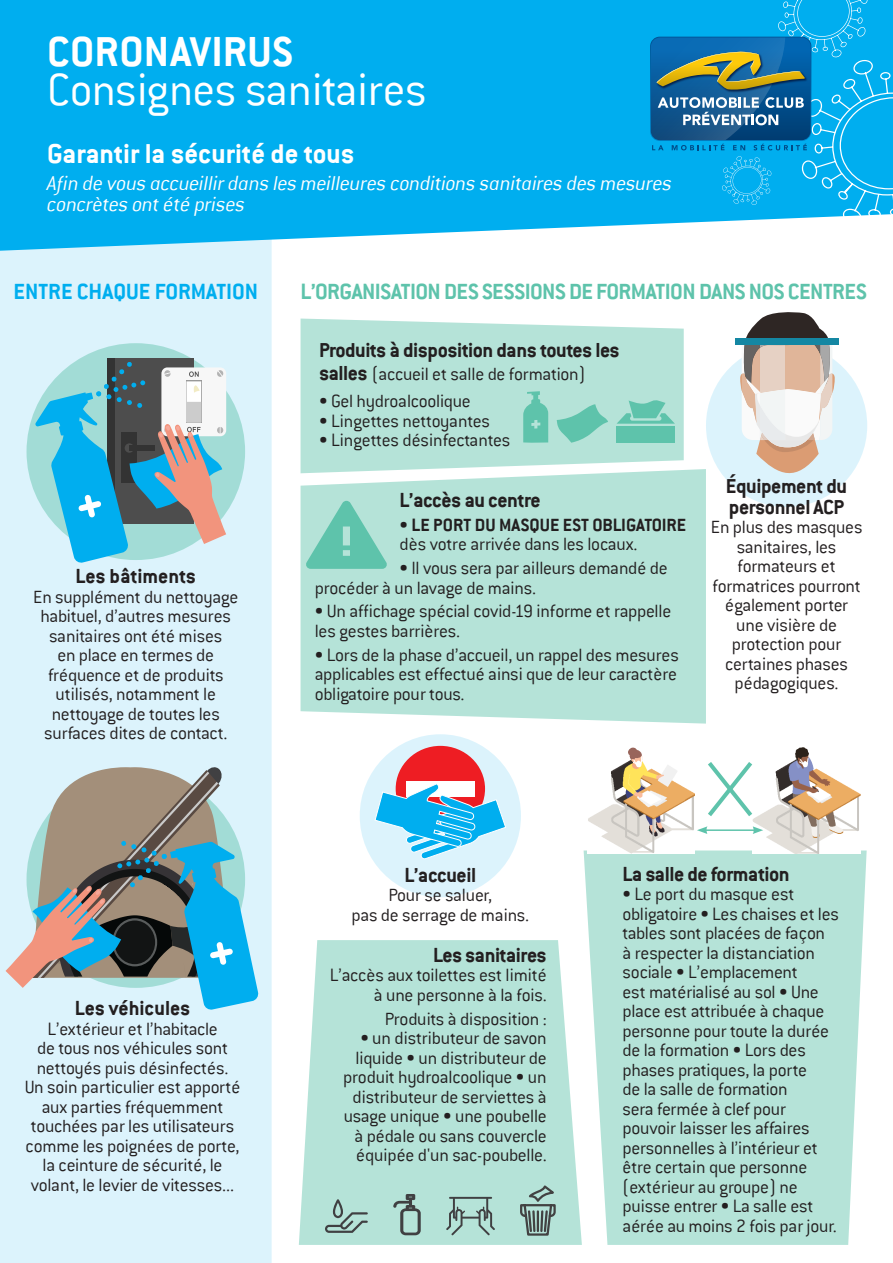
<style>
.page{position:relative;width:893px;height:1263px;background:#fff}
.page>*{position:absolute;margin:0;border:0;box-sizing:border-box;transform-origin:0 0}
.t1{font:300 49.65px "Conduit ITC";letter-spacing:-.01em;color:#fff}
.t2{font:700 46.2px "Conduit ITC";letter-spacing:.01em;color:#fff}
.t3{font:700 30px "Conduit ITC";color:#fff}
.t4{font:700 24.15px "Conduit ITC";letter-spacing:-.02em;color:#5ec3ab}
.t5{font:700 24.15px "Conduit ITC";color:#00aeef}
.t6{font:700 22.35px/21px "Conduit ITC";letter-spacing:-.02em;color:#231f20}
.t7{font:italic 300 22.35px/21px "Conduit ITC";letter-spacing:-.01em;color:#fff}
.t8{font:700 22.35px "Conduit ITC";color:#231f20}
.t9{font:300 19.5px/19.5px "Conduit ITC";letter-spacing:-.015em;color:#231f20}
.s1{font-weight:700;font-size:22.35px}
.s2{font-weight:500}
.s3{font-weight:700}
</style>
<div class="page">
<svg style="left:584px;top:850px;width:283px;height:395px;fill:#b5e3d8"></svg>
<div style="left:0;top:251px;width:272px;height:1012px;background:#dcf3fc"></div>
<div style="left:0;top:0;width:650px;height:251px;background:#00aeef"></div>
<div style="left:27px;top:343px;width:218px;height:217px;background:#a2dcd6;border-radius:50%"></div>
<div style="left:107px;top:358px;width:9px;height:166px;background:#333"></div>
<div style="left:115px;top:358px;width:79px;height:166px;background:#4d4d4d"></div>
<svg style="left:35px;top:362px;width:191px;height:201px"></svg>
<svg style="left:6px;top:766px;width:253px;height:244px"></svg>
<div style="left:301px;top:319px;width:383px;height:150px;background:#b5e3d8"></div>
<div style="left:617px;top:426px;width:58px;height:17px;background:#5ec3ab"></div>
<svg style="left:617px;top:399px;width:58px;height:25px"></svg>
<svg style="left:557px;top:404px;width:51px;height:39px"></svg>
<svg style="left:523px;top:391px;width:25px;height:52px"></svg>
<div style="left:706px;top:344px;width:161px;height:163px;background:#dcf3fc;border-radius:50%"></div>
<svg style="left:739px;top:312px;width:96px;height:162px"></svg>
<div style="left:735px;top:338px;width:103px;height:6px;background:#1487a3"></div>
<div style="left:301px;top:469px;width:405px;height:255px;background:#b5e3d8"></div>
<svg style="left:305px;top:501px;width:83px;height:68px"></svg>
<div style="left:360px;top:734px;width:161px;height:163px;background:#dcf3fc;border-radius:50%"></div>
<div style="left:396px;top:746px;width:89px;height:86px;background:#ee1d23;border-radius:50%"></div>
<div style="left:406px;top:781px;width:69px;height:15px;background:#fff"></div>
<svg style="left:375px;top:783px;width:131px;height:76px"></svg>
<img style="left:587px;top:747px;width:108px;height:106px">
<img style="left:753px;top:747px;width:107px;height:106px">
<svg style="left:697px;top:757px;width:66px;height:77px"></svg>
<svg style="left:299px;top:940px;width:283px;height:305px;fill:#b5e3d8"></svg>
<svg style="left:446px;top:1197px;width:49px;height:38px"></svg>
<svg style="left:325px;top:1199px;width:43px;height:34px"></svg>
<svg style="left:519px;top:1183px;width:39px;height:54px"></svg>
<svg style="left:393px;top:1194px;width:28px;height:41px"></svg>
<svg style="left:650px;top:0;width:243px;height:225px"></svg>
<svg style="left:632px;top:756px;width:10px;height:11px"></svg>
<svg style="left:799px;top:758px;width:10px;height:9px"></svg>
<p class="t2" style="left:47px;top:24px;width:247px">CORONAVIRUS</p>
<p class="t1" style="left:47px;top:62px;width:381px">Consignes sanitaires</p>
<p class="t3" style="left:47px;top:136px;width:309px">Garantir la sécurité de tous</p>
<p class="t7" style="left:47px;top:172px;width:626px">Afin de vous accueillir dans les meilleures conditions sanitaires des mesures concrètes ont été prises</p>
<p class="t5" style="left:14px;top:277px;width:246px">ENTRE CHAQUE FORMATION</p>
<p class="t6" style="left:76px;top:565px;width:122px">Les bâtiments</p>
<p class="t9" style="left:33px;top:587px;width:207px;text-align:center">En supplément du nettoyage habituel, d’autres mesures sanitaires ont été mises<br>en place en termes de fréquence et de produits utilisés, notamment le nettoyage de toutes les surfaces dites de contact.</p>
<p class="t4" style="left:301px;top:277px;width:568px">L’ORGANISATION DES SESSIONS DE FORMATION DANS NOS CENTRES</p>
<p class="t6" style="left:319px;top:339px;width:302px">Produits à disposition dans toutes les</p>
<p class="t9" style="left:319px;top:364px;width:268px"><span class="s1">salles</span> (accueil et salle de formation)</p>
<p class="t9" style="left:319px;top:392px;width:153px"><span class="s2">•</span> Gel hydroalcoolique</p>
<p class="t9" style="left:319px;top:411px;width:173px"><span class="s2">•</span> Lingettes nettoyantes</p>
<p class="t9" style="left:319px;top:431px;width:193px"><span class="s2">•</span> Lingettes désinfectantes</p>
<p class="t6" style="left:400px;top:489px;width:143px">L’accès au centre</p>
<p class="t9" style="left:400px;top:515px;width:288px"><span class="s2">•</span> <span class="s3">LE PORT DU MASQUE EST OBLIGATOIRE </span>dès votre arrivée dans les locaux.</p>
<p class="t9" style="left:315px;top:558px;width:354px;text-indent:85px"><span class="s2">•</span> Il vous sera par ailleurs demandé de procéder à un lavage de mains.</p>
<p class="t9" style="left:315px;top:601px;width:358px"><span class="s2">•</span> Un affichage spécial covid-19 informe et rappelle les gestes barrières.</p>
<p class="t9" style="left:315px;top:645px;width:366px;text-align:justify"><span class="s2">•</span> Lors de la phase d’accueil, un rappel des mesures applicables est effectué ainsi que de leur caractère obligatoire pour tous.</p>
<p class="t6" style="left:726px;top:475px;width:123px">Équipement du personnel ACP</p>
<p class="t9" style="left:711px;top:518px;width:153px;text-align:center">En plus des masques sanitaires, les formateurs et formatrices pourront également porter une visière de protection pour certaines phases pédagogiques.</p>
<p class="t8" style="left:75px;top:995px;width:117px">Les véhicules</p>
<p class="t9" style="left:25px;top:1019px;width:217px;text-align:center">L’extérieur et l’habitacle<br>de tous nos véhicules sont nettoyés puis désinfectés.<br>Un soin particulier est apporté aux parties fréquemment touchées par les utilisateurs comme les poignées de porte, la ceinture de sécurité, le volant, le levier de vitesses...</p>
<p class="t6" style="left:404px;top:864px;width:73px">L’accueil</p>
<p class="t9" style="left:388px;top:885px;width:105px">Pour se saluer,</p>
<p class="t9" style="left:351px;top:905px;width:179px">pas de serrage de mains.</p>
<p class="t6" style="left:433px;top:944px;width:115px">Les sanitaires</p>
<p class="t9" style="left:330px;top:965px;width:218px;text-align:right">L’accès aux toilettes est limité à une personne à la fois.</p>
<p class="t9" style="left:385px;top:1009px;width:164px">Produits à disposition :</p>
<p class="t9" style="left:343px;top:1028px;width:205px;text-align:right"><span class="s2">•</span> un distributeur de savon liquide <span class="s2">•</span> un distributeur de produit hydroalcoolique <span class="s2">•</span> un distributeur de serviettes à usage unique <span class="s2">•</span> une poubelle à pédale ou sans couvercle équipée d'un sac-poubelle.</p>
<p class="t6" style="left:622px;top:863px;width:169px">La salle de formation</p>
<p class="t9" style="left:622px;top:885px;width:218px"><span class="s2">•</span> Le port du masque est obligatoire <span class="s2">•</span> Les chaises et les tables sont placées de façon<br>à respecter la distanciation sociale <span class="s2">•</span> L’emplacement<br>est matérialisé au sol <span class="s2">•</span> Une place est attribuée à chaque personne pour toute la durée de la formation <span class="s2">•</span> Lors des phases pratiques, la porte<br>de la salle de formation<br>sera fermée à clef pour pouvoir laisser les affaires personnelles à l’intérieur et être certain que personne (extérieur au groupe) ne puisse entrer <span class="s2">•</span> La salle est aérée au moins 2 fois par jour.</p>
</div>
